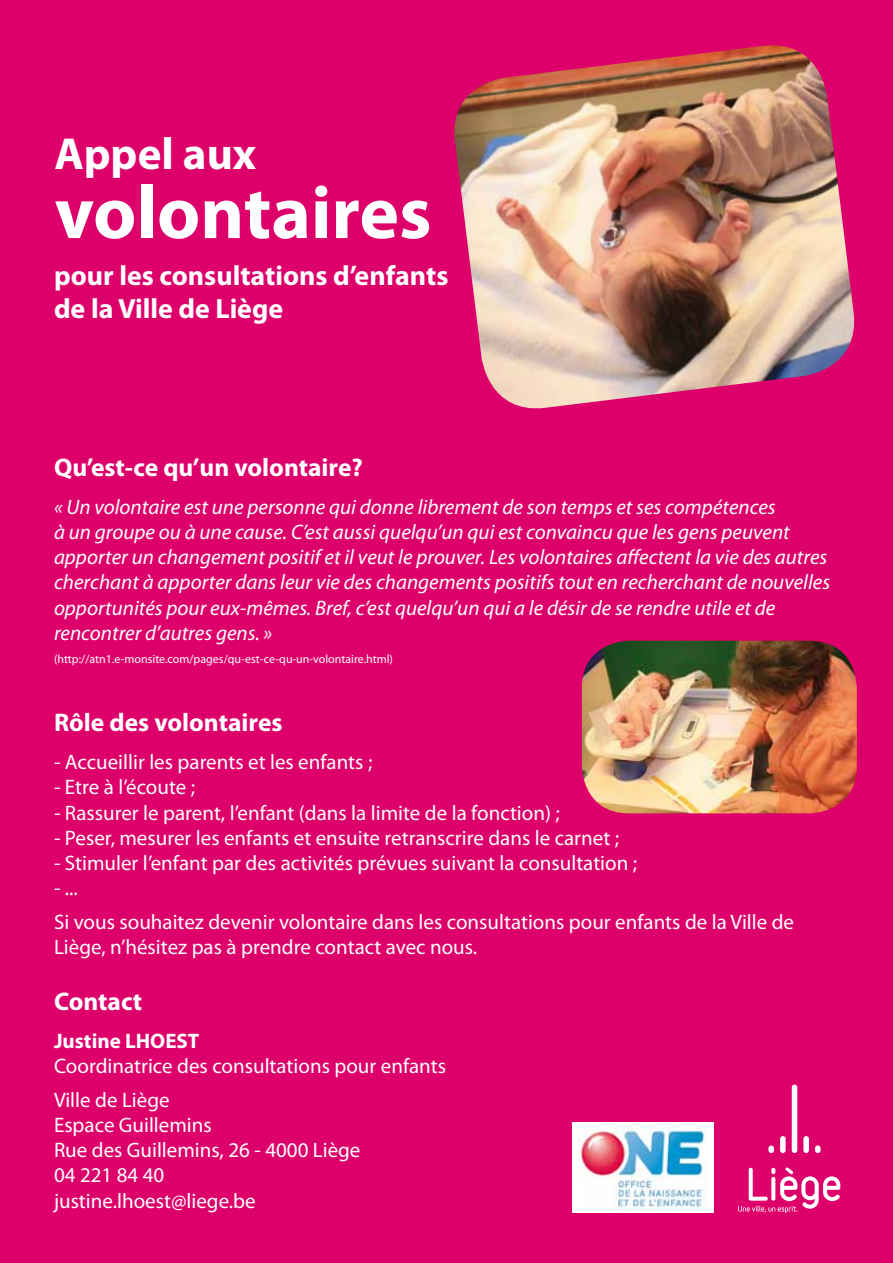
<style>
.page{position:relative;width:893px;height:1263px;background:#de006a}
.page>*{position:absolute;margin:0;border:0;box-sizing:border-box;transform-origin:0 0}
.t1{font:700 75px "Myriad Pro";color:#fff}
.t2{font:700 45px "Myriad Pro";color:#fff}
.t3{font:700 27.9px/33.9px "Myriad Pro";color:#fff}
.t4{font:700 25.5px "Myriad Pro";color:#fff}
.t5{font:21px/25.2px "Myriad Pro";color:#fff}
.t6{font:italic 21px/25.2px "Myriad Pro";color:#fff}
.t7{font:700 21px "Myriad Pro";color:#fff}
.t8{font:12px "Myriad Pro";color:#fff}
</style>
<div class="page">
<img style="left:454px;top:45px;width:401px;height:364px">
<img style="left:583px;top:642px;width:273px;height:170px">
<div style="left:580px;top:639px;width:279px;height:176px;border:2px solid #de006a;border-radius:48px"></div>
<div style="left:572px;top:1123px;width:141px;height:90px;background:#fff"></div>
<img style="left:579px;top:1128px;width:127px;height:81px">
<div style="left:792px;top:1084px;width:5px;height:69px;background:#fff;border-radius:3px"></div>
<div style="left:803px;top:1136px;width:6px;height:17px;background:#fff;border-radius:3px"></div>
<div style="left:815px;top:1145px;width:6px;height:8px;background:#fff;border-radius:3px"></div>
<div style="left:780px;top:1136px;width:6px;height:17px;background:#fff;border-radius:3px"></div>
<div style="left:768px;top:1145px;width:6px;height:8px;background:#fff;border-radius:3px"></div>
<svg style="left:738px;top:1167px;width:102px;height:46px"></svg>
<h2 class="t2" style="left:54px;top:124px;width:203px">Appel aux</h2>
<h1 class="t1" style="left:55px;top:164px;width:379px">volontaires</h1>
<h3 class="t3" style="left:54px;top:257px;width:396px">pour les consultations d’enfants de la Ville de Liège</h3>
<p class="t4" style="left:54px;top:451px;width:310px">Qu’est-ce qu’un volontaire?</p>
<p class="t6" style="left:54px;top:494px;width:778px">« Un volontaire est une personne qui donne librement de son temps et ses compétences<br>à un groupe ou à une cause. C’est aussi quelqu’un qui est convaincu que les gens peuvent apporter un changement positif et il veut le prouver. Les volontaires affectent la vie des autres cherchant à apporter dans leur vie des changements positifs tout en recherchant de nouvelles opportunités pour eux-mêmes. Bref, c’est quelqu’un qui a le désir de se rendre utile et de rencontrer d’autres gens. »</p>
<p class="t8" style="left:54px;top:651px;width:340px">(http://atn1.e-monsite.com/pages/qu-est-ce-qu-un-volontaire.html)</p>
<p class="t4" style="left:54px;top:706px;width:230px">Rôle des volontaires</p>
<p class="t5" style="left:54px;top:749px;width:320px">- Accueillir les parents et les enfants ;</p>
<p class="t5" style="left:54px;top:774px;width:143px">- Etre à l’écoute ;</p>
<p class="t5" style="left:54px;top:800px;width:507px">- Rassurer le parent, l’enfant (dans la limite de la fonction) ;</p>
<p class="t5" style="left:54px;top:825px;width:567px">- Peser, mesurer les enfants et ensuite retranscrire dans le carnet ;</p>
<p class="t5" style="left:54px;top:850px;width:585px">- Stimuler l’enfant par des activités prévues suivant la consultation ;</p>
<p class="t5" style="left:54px;top:871px;width:742px;line-height:33.8px">- ...<br>Si vous souhaitez devenir volontaire dans les consultations pour enfants de la Ville de</p>
<p class="t5" style="left:54px;top:934px;width:425px">Liège, n’hésitez pas à prendre contact avec nous.</p>
<p class="t4" style="left:54px;top:985px;width:90px">Contact</p>
<p class="t7" style="left:54px;top:1027px;width:147px">Justine LHOEST</p>
<p class="t5" style="left:54px;top:1049px;width:394px;line-height:33.8px">Coordinatrice des consultations pour enfants<br>Ville de Liège</p>
<p class="t5" style="left:54px;top:1112px;width:308px">Espace Guillemins<br>Rue des Guillemins, 26 - 4000 Liège<br>04 221 84 40 justine.lhoest@liege.be</p>
</div>
